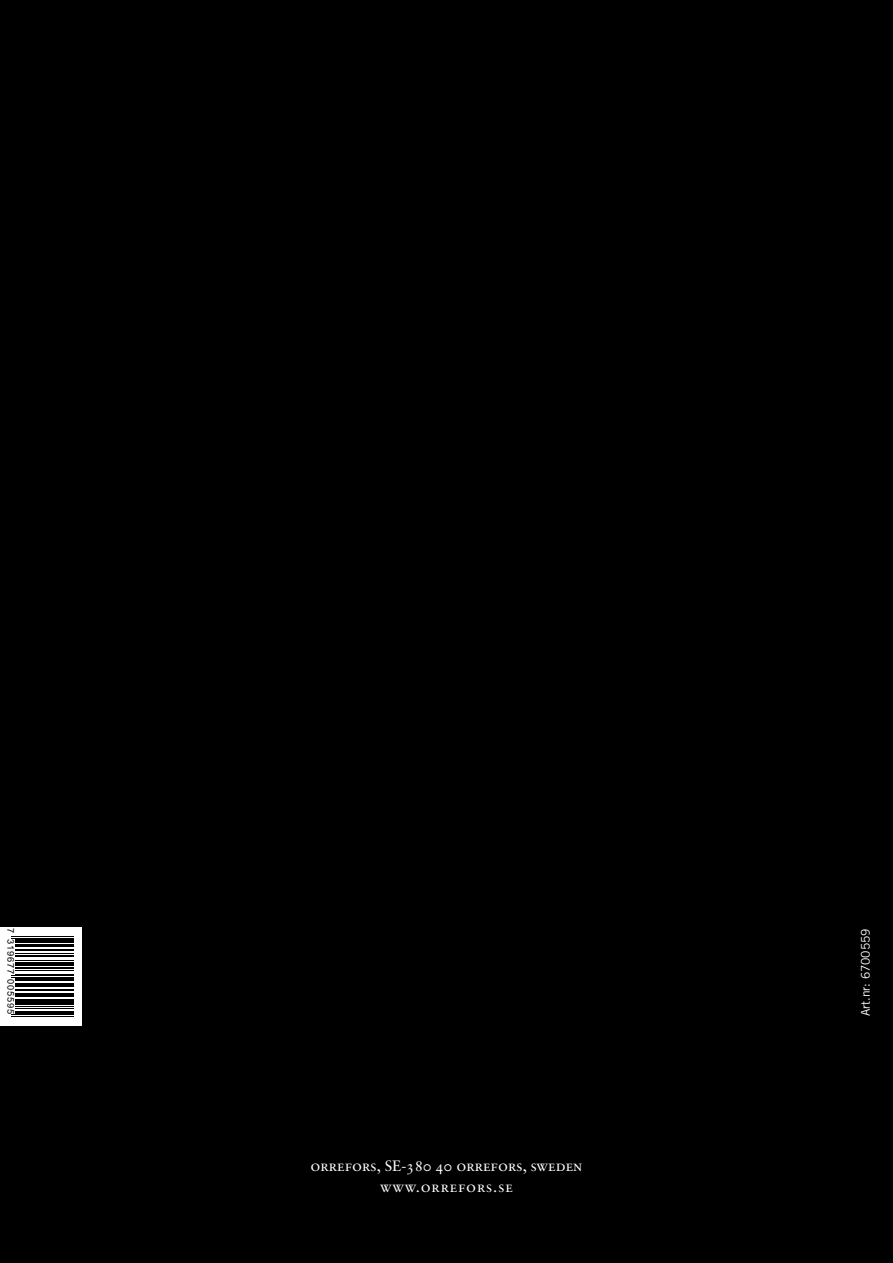
<style>
.page{position:relative;width:893px;height:1263px;background:#000}
.page>*{position:absolute;margin:0;border:0;box-sizing:border-box;transform-origin:0 0}
.t1{font:15px/21px "Sabon Roman SC";color:#fff;text-align:center}
.t2{font:12px "Trade Gothic";letter-spacing:-.005em;color:#fff}
.t3{font:9.3px "Arial";letter-spacing:.085em;color:#000}
</style>
<div class="page">
<div style="left:0;top:927px;width:82px;height:98px;background:#fff"></div>
<hr style="left:11px;top:936px;width:63px;height:1px;background:#000">
<hr style="left:11px;top:938px;width:63px;height:1px;background:#000">
<hr style="left:15px;top:940px;width:59px;height:3px;background:#000">
<hr style="left:15px;top:944px;width:59px;height:1px;background:#000">
<hr style="left:15px;top:945px;width:59px;height:2px;background:#000">
<hr style="left:15px;top:949px;width:59px;height:2px;background:#000">
<hr style="left:15px;top:953px;width:59px;height:1px;background:#000">
<hr style="left:15px;top:955px;width:59px;height:2px;background:#000">
<hr style="left:15px;top:960px;width:59px;height:1px;background:#000">
<hr style="left:15px;top:962px;width:59px;height:1px;background:#000">
<hr style="left:15px;top:963px;width:59px;height:3px;background:#000">
<hr style="left:15px;top:967px;width:59px;height:1px;background:#000">
<hr style="left:15px;top:970px;width:59px;height:1px;background:#000">
<hr style="left:15px;top:973px;width:59px;height:1px;background:#000">
<hr style="left:11px;top:975px;width:63px;height:1px;background:#000">
<hr style="left:11px;top:977px;width:63px;height:1px;background:#000">
<hr style="left:15px;top:978px;width:59px;height:3px;background:#000">
<hr style="left:15px;top:983px;width:59px;height:1px;background:#000">
<hr style="left:15px;top:984px;width:59px;height:3px;background:#000">
<hr style="left:15px;top:989px;width:59px;height:1px;background:#000">
<hr style="left:15px;top:990px;width:59px;height:1px;background:#000">
<hr style="left:15px;top:993px;width:59px;height:2px;background:#000">
<hr style="left:15px;top:996px;width:59px;height:1px;background:#000">
<hr style="left:15px;top:999px;width:59px;height:2px;background:#000">
<hr style="left:15px;top:1002px;width:59px;height:3px;background:#000">
<hr style="left:15px;top:1006px;width:59px;height:1px;background:#000">
<hr style="left:15px;top:1008px;width:59px;height:1px;background:#000">
<hr style="left:15px;top:1011px;width:59px;height:2px;background:#000">
<hr style="left:11px;top:1014px;width:63px;height:1px;background:#000">
<hr style="left:11px;top:1016px;width:63px;height:1px;background:#000">
<p class="t3" style="left:17px;top:928px;width:87px;rotate:90deg">7 319677 005595</p>
<p class="t1" style="left:311px;top:1155px;width:273px">orrefors, SE-380 40 orrefors, sweden www.orrefors.se</p>
<p class="t2" style="left:858px;top:1016px;width:90px;rotate:-90deg">Art.nr: 6700559</p>
</div>
